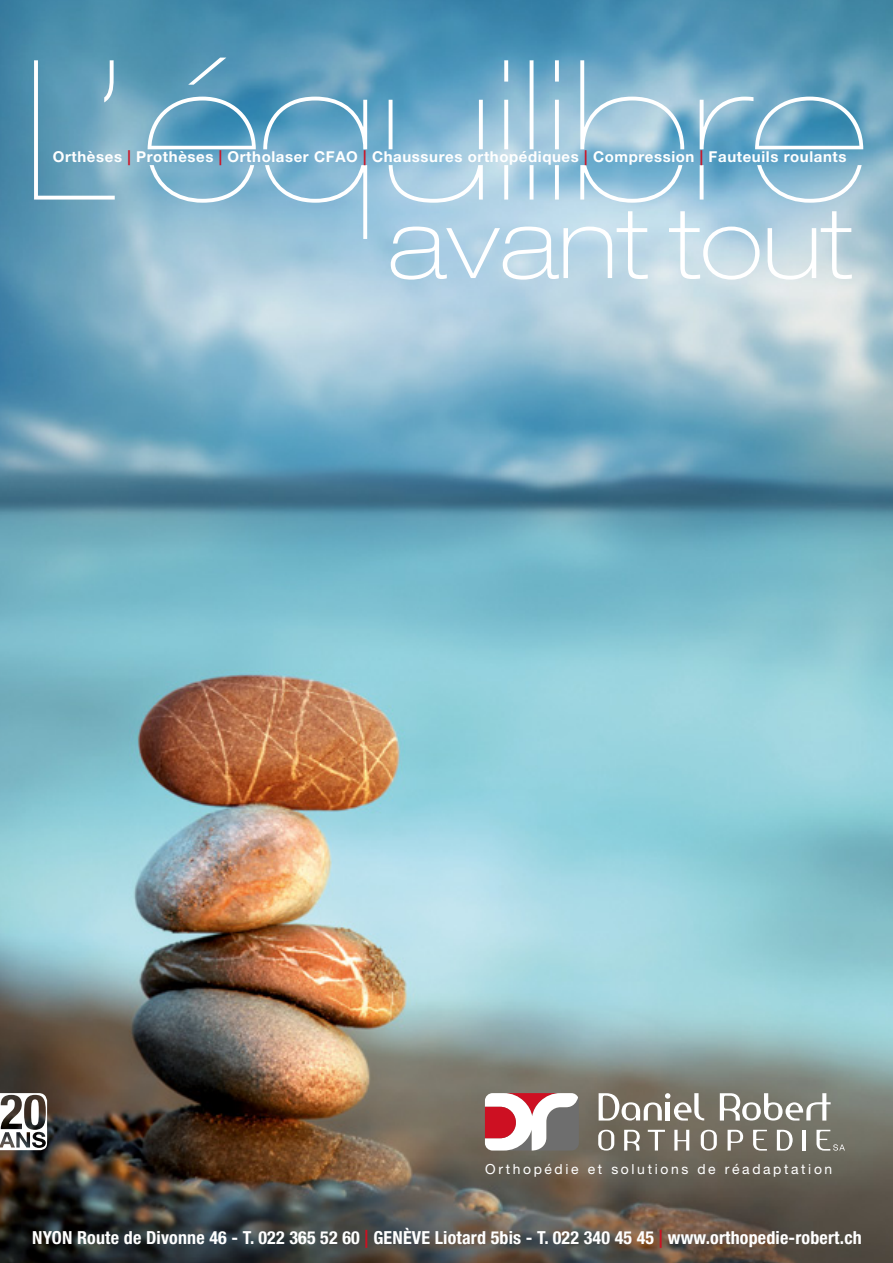
<style>
.page{position:relative;width:893px;height:1263px;background:#fff}
.page>*{position:absolute;margin:0;border:0;box-sizing:border-box;transform-origin:0 0}
.t1{font:100 expanded 97.5px "Helvetica Neue";color:#fff}
.t2{font:700 condensed 18px "Helvetica Neue LT Pro";letter-spacing:.01em;color:#fff}
.t3{font:700 15px "Helvetica Neue LT Pro";letter-spacing:.04em;color:#fff}
.t4{font:13.95px "Helvetica Neue LT Pro";letter-spacing:.19em;color:#fff}
.s1{color:#cd1022}
.s2{font-weight:500;font-stretch:normal;color:#cd1022}
</style>
<div class="page">
<img style="left:0;top:0;width:893px;height:1263px">
<svg style="left:34px;top:58px;width:829px;height:181px;background:#87b8d0"></svg>
<svg style="left:648px;top:1130px;width:17px;height:20px"></svg>
<svg style="left:674px;top:1130px;width:15px;height:20px"></svg>
<hr style="left:802px;top:1130px;width:3px;height:20px;background:#fff">
<svg style="left:753px;top:1130px;width:14px;height:20px"></svg>
<svg style="left:777px;top:1130px;width:16px;height:20px"></svg>
<svg style="left:624px;top:1130px;width:16px;height:20px"></svg>
<svg style="left:728px;top:1130px;width:15px;height:20px"></svg>
<svg style="left:485px;top:1093px;width:94px;height:57px"></svg>
<svg style="left:599px;top:1093px;width:105px;height:27px"></svg>
<svg style="left:720px;top:1093px;width:111px;height:27px"></svg>
<svg style="left:598px;top:1130px;width:16px;height:20px"></svg>
<svg style="left:701px;top:1130px;width:16px;height:20px"></svg>
<svg style="left:816px;top:1130px;width:29px;height:20px"></svg>
<svg style="left:0;top:1093px;width:47px;height:57px"></svg>
<p class="t3" style="left:53px;top:148px;width:795px">Orthèses <span class="s1">|</span> Prothèses <span class="s1">|</span> Ortholaser CFAO <span class="s1">|</span> Chaussures orthopédiques <span class="s1">|</span> Compression <span class="s1">|</span> Fauteuils roulants</p>
<h1 class="t1" style="left:388px;top:185px;width:466px">avant tout</h1>
<p class="t4" style="left:485px;top:1160px;width:349px">Orthopédie et solutions de réadaptation</p>
<p class="t2" style="left:32px;top:1226px;width:831px">NyoN Route de Divonne 46 - T. 022 365 52 60 <span class="s2">|</span> GeNève Liotard 5bis - T. 022 340 45 45 <span class="s2">|</span> www.orthopedie-robert.ch</p>
</div>
